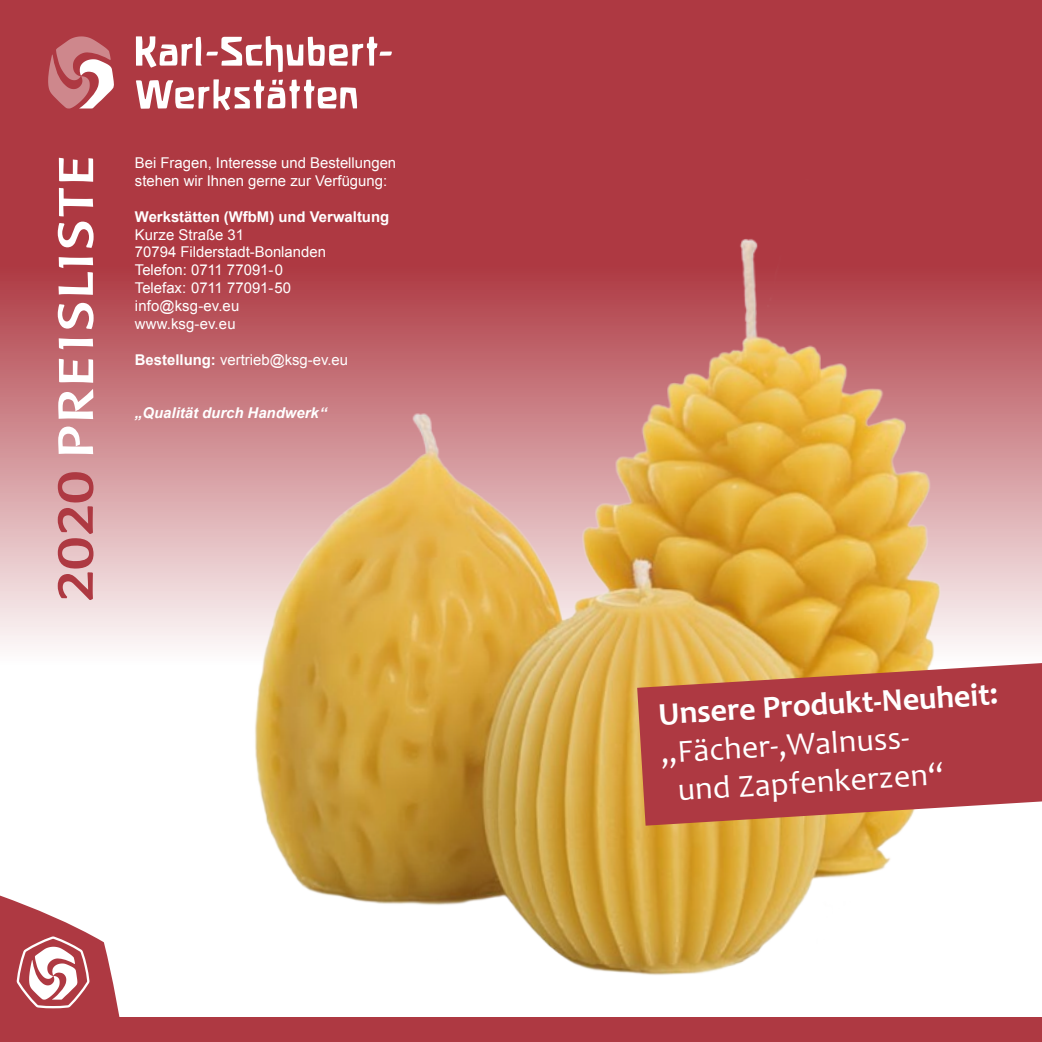
<style>
.page{position:relative;width:1042px;height:1042px;background:#fff}
.page>*{position:absolute;margin:0;border:0;box-sizing:border-box;transform-origin:0 0}
.t1{font:700 51.1px "Baar Metanoia";letter-spacing:.06em;color:#fff}
.t2{font:32.02px/38.1px "Candara";color:#fff}
.t3{font:700 32.02px "Candara";color:#fff}
.t4{font:14.88px/17.8px "Arial";color:#fff}
.t5{font:700 14.88px "Arial";color:#fff}
.t6{font:italic 700 14.88px "Arial";color:#fff}
.s1{color:#ae3942}
.s2{font-weight:700}
</style>
<div class="page">
<img style="left:0;top:0;width:1042px;height:975px">
<div style="left:0;top:1017px;width:1042px;height:25px;background:#ae3942"></div>
<svg style="left:0;top:895px;width:126px;height:122px"></svg>
<svg style="left:136px;top:36px;width:256px;height:74px"></svg>
<svg style="left:48px;top:36px;width:66px;height:72px"></svg>
<svg style="left:637px;top:663px;width:405px;height:162px;background:#b74f4b"></svg>
<h1 class="t1" style="left:48px;top:601px;width:448px;rotate:-90deg"><span class="s1">2020</span> PREISLISTE</h1>
<p class="t4" style="left:135px;top:154px;width:263px">Bei Fragen, Interesse und Bestellungen stehen wir Ihnen gerne zur Verfügung:</p>
<p class="t5" style="left:135px;top:207px;width:256px">Werkstätten (WfbM) und Verwaltung</p>
<p class="t4" style="left:135px;top:226px;width:192px">Kurze Straße 31<br>70794 Filderstadt-Bonlanden<br>Telefon: 0711 77091-0<br>Telefax: 0711 77091-50 info@ksg-ev.eu www.ksg-ev.eu</p>
<p class="t4" style="left:135px;top:351px;width:215px"><span class="s2">Bestellung:</span> vertrieb@ksg-ev.eu</p>
<p class="t6" style="left:135px;top:403px;width:194px">„Qualität durch Handwerk“</p>
<h2 class="t3" style="left:657px;top:693px;width:341px;rotate:-3deg">Unsere Produkt-Neuheit:</h2>
<h2 class="t2" style="left:675px;top:732px;width:268px;text-indent:-15px;rotate:-3deg">„Fächer-,Walnuss&shy;und Zapfenkerzen“</h2>
</div>
